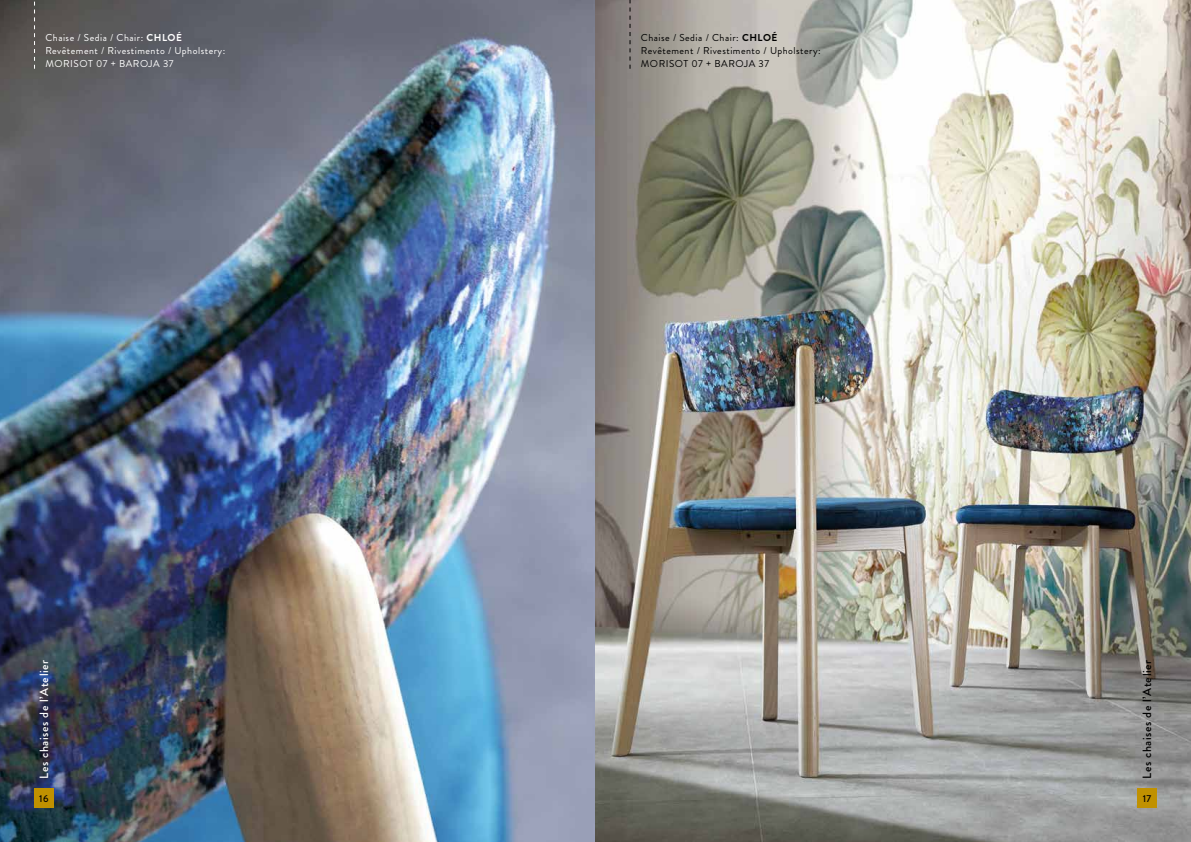
<style>
.page{position:relative;width:1191px;height:842px;background:#fff}
.page>*{position:absolute;margin:0;border:0;box-sizing:border-box;transform-origin:0 0}
.t1{font:500 12px "Brandon Grotesque";letter-spacing:.05em;color:#fff}
.t2{font:500 12px "Brandon Grotesque";letter-spacing:.05em;color:#000}
.t3{font:10px/13px "Brandon Grotesque";letter-spacing:.05em;color:#000}
.t4{font:10px/13px "Brandon Grotesque";letter-spacing:.05em;color:#fff}
.t5{font:500 10px "Brandon Grotesque";color:#000}
.s1{font-weight:700}
</style>
<div class="page">
<img style="left:0;top:0;width:1191px;height:842px">
<div style="left:34px;top:788px;width:20px;height:20px;background:#c09100"></div>
<div style="left:1137px;top:788px;width:20px;height:20px;background:#c09100"></div>
<svg style="left:629px;top:0;width:1px;height:69px"></svg>
<svg style="left:34px;top:0;width:1px;height:69px"></svg>
<p class="t4" style="left:45px;top:31px;width:181px">Chaise / Sedia / Chair: <span class="s1">CHLOÉ<br></span>Revêtement / Rivestimento / Upholstery:<br>MORISOT 07 + BAROJA 37</p>
<p class="t3" style="left:641px;top:31px;width:181px">Chaise / Sedia / Chair: <span class="s1">CHLOÉ<br></span>Revêtement / Rivestimento / Upholstery:<br>MORISOT 07 + BAROJA 37</p>
<p class="t1" style="left:36px;top:779px;width:121px;rotate:-90deg">Les chaises de l’Atelier</p>
<p class="t2" style="left:1138px;top:779px;width:121px;rotate:-90deg">Les chaises de l’Atelier</p>
<p class="t5" style="left:39px;top:791px;width:11px">16</p>
<p class="t5" style="left:1142px;top:791px;width:10px">17</p>
</div>
